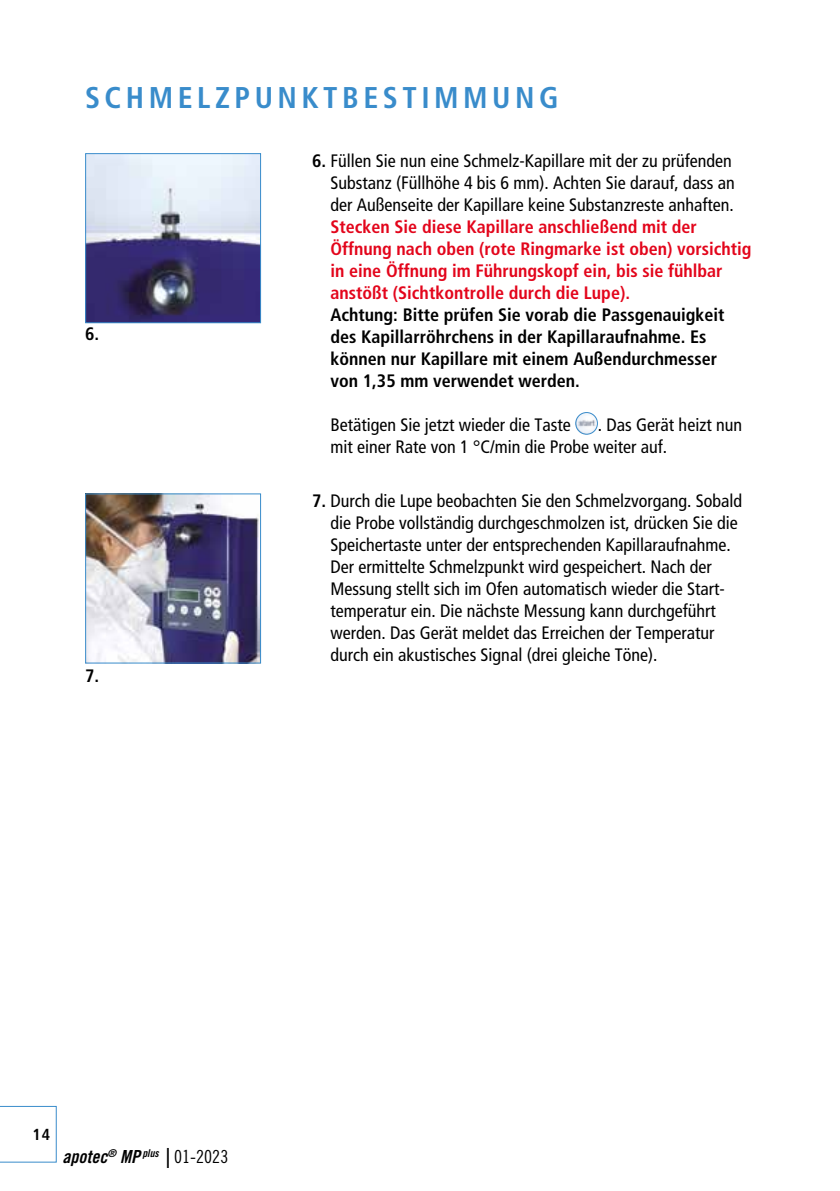
<style>
.page{position:relative;width:840px;height:1191px;background:#fff}
.page>*{position:absolute;margin:0;border:0;box-sizing:border-box;transform-origin:0 0}
.t1{font:700 condensed 30px "Frutiger LT Std";letter-spacing:.15em;color:#398ccb}
.t2{font:condensed 18px/22px "Frutiger LT Std";color:#000}
.t3{font:700 condensed 18px/22px "Frutiger LT Std";color:#e3051b}
.t4{font:700 condensed 18px/22px "Frutiger LT Std";color:#000}
.t5{font:18px "Trade Gothic LT Std Bd Cn 20 Obl";color:#000}
.t6{font:700 condensed 16px "Frutiger LT Std";color:#000}
.s1{font-weight:700}
.s2{font-family:"Trade Gothic LT Std Cn 18"}
</style>
<div class="page">
<svg style="left:0;top:1106px;width:57px;height:56px"></svg>
<img style="left:575px;top:412px;width:22px;height:22px;border-radius:11px">
<div style="left:575px;top:412px;width:22px;height:23px;border:1px solid #398ccb;border-radius:50%"></div>
<img style="left:87px;top:155px;width:172px;height:166px">
<div style="left:85px;top:153px;width:176px;height:170px;border:1px solid #398ccb"></div>
<img style="left:87px;top:495px;width:172px;height:166px">
<div style="left:85px;top:493px;width:176px;height:170px;border:1px solid #398ccb"></div>
<h1 class="t1" style="left:85px;top:79px;width:474px">SCHMELZPUNKTBESTIMMUNG</h1>
<p class="t4" style="left:85px;top:323px;width:16px">6.</p>
<p class="t4" style="left:85px;top:664px;width:16px">7.</p>
<p class="t2" style="left:330px;top:149px;width:405px;text-indent:-18px"><span class="s1">6.</span> Füllen Sie nun eine Schmelz-Kapillare mit der zu prüfenden<br>Substanz (Füllhöhe 4 bis 6 mm). Achten Sie darauf, dass an der Außenseite der Kapillare keine Substanzreste anhaften.</p>
<p class="t3" style="left:330px;top:215px;width:422px">Stecken Sie diese Kapillare anschließend mit der Öffnung nach oben (rote Ringmarke ist oben) vorsichtig in eine Öffnung im Führungskopf ein, bis sie fühlbar anstößt (Sichtkontrolle durch die Lupe).</p>
<p class="t4" style="left:330px;top:303px;width:395px">Achtung: Bitte prüfen Sie vorab die Passgenauigkeit des Kapillarröhrchens in der Kapillaraufnahme. Es können nur Kapillare mit einem Außendurchmesser von 1,35 mm verwendet werden.</p>
<p class="t2" style="left:330px;top:413px;width:242px">Betätigen Sie jetzt wieder die Taste</p>
<p class="t2" style="left:330px;top:413px;width:413px;text-indent:267px">. Das Gerät heizt nun mit einer Rate von 1 °C/min die Probe weiter auf.</p>
<p class="t2" style="left:330px;top:490px;width:413px;text-indent:-18px"><span class="s1">7.</span> Durch die Lupe beobachten Sie den Schmelzvorgang. Sobald die Probe vollständig durchgeschmolzen ist, drücken Sie die Speichertaste unter der entsprechenden Kapillaraufnahme.<br>Der ermittelte Schmelzpunkt wird gespeichert. Nach der Messung stellt sich im Ofen automatisch wieder die Start&shy;temperatur ein. Die nächste Messung kann durchgeführt werden. Das Gerät meldet das Erreichen der Temperatur durch ein akustisches Signal (drei gleiche Töne).</p>
<p class="t6" style="left:33px;top:1125px;width:19px">14</p>
<p class="t5" style="left:62px;top:1145px;width:167px">apotec<sup>®</sup> MP <sup>plus</sup> | <span class="s2">01-2023</span></p>
</div>
